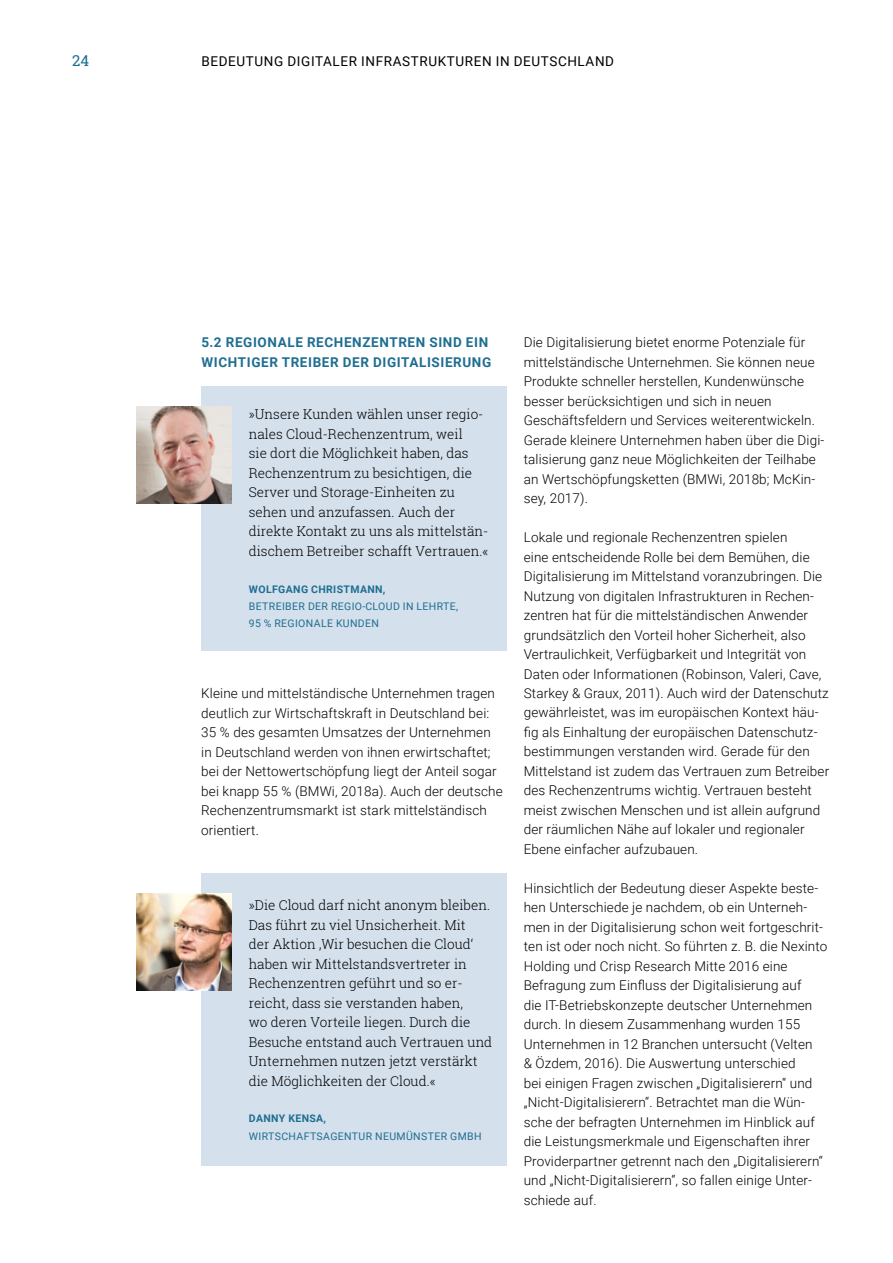
<style>
.page{position:relative;width:893px;height:1263px;background:#fff}
.page>*{position:absolute;margin:0;border:0;box-sizing:border-box;transform-origin:0 0}
.t1{font:15px "Roboto Slab";color:#1e6e91}
.t2{font:300 13.5px/19.5px "Roboto";letter-spacing:.01em;color:#000}
.t3{font:300 13.5px/19.5px "Roboto Slab";color:#000}
.t4{font:700 13.5px/19.5px "Roboto";letter-spacing:.045em;color:#1e6e91}
.t5{font:13.5px "Roboto";letter-spacing:.045em;color:#000}
.t6{font:10.5px/17.2px "Roboto";letter-spacing:.035em;color:#1e6e91}
.t7{font:700 10.5px "Roboto";letter-spacing:.035em;color:#1e6e91}
</style>
<div class="page">
<div style="left:201px;top:386px;width:306px;height:265px;background:#d4e0ec"></div>
<div style="left:201px;top:874px;width:306px;height:292px;background:#d4e0ec"></div>
<img style="left:137px;top:406px;width:95px;height:98px">
<img style="left:137px;top:893px;width:95px;height:98px">
<p class="t1" style="left:72px;top:50px;width:18px">24</p>
<p class="t5" style="left:201px;top:52px;width:414px">BEDEUTUNG DIGITALER I NFRASTRUKTUREN IN DEUTSCHLAND</p>
<p class="t4" style="left:201px;top:332px;width:291px">5.2 REGIONALE RECHENZENTREN SIND EIN<br>WICHTIGER TREIBER DER DIGITALISIERUNG</p>
<p class="t3" style="left:249px;top:404px;width:241px">»Unsere Kunden wählen unser regio&shy;nales Cloud-Rechenzentrum, weil<br>sie dort die Möglichkeit haben, das Rechenzentrum zu besichtigen, die Server und Storage-Einheiten zu sehen und anzufassen. Auch der direkte Kontakt zu uns als mittelstän&shy;dischem Betreiber schafft Vertrauen.«</p>
<p class="t7" style="left:249px;top:581px;width:138px">WOLFGANG CHRISTMANN,</p>
<p class="t6" style="left:249px;top:597px;width:211px">BETREIBER DER REGIO-CLOUD IN LEHRTE,<br>95 % REGIONALE KUNDEN</p>
<p class="t2" style="left:201px;top:683px;width:303px">Kleine und mittelständische Unternehmen tragen deutlich zur Wirtschaftskraft in Deutschland bei:<br>35 % des gesamten Umsatzes der Unternehmen in Deutschland werden von ihnen erwirtschaftet; bei der Nettowertschöpfung liegt der Anteil sogar bei knapp 55 % (BMWi, 2018a). Auch der deutsche Rechenzentrumsmarkt ist stark mittelständisch orientiert.</p>
<p class="t3" style="left:249px;top:895px;width:245px">»Die Cloud darf nicht anonym bleiben.<br>Das führt zu viel Unsicherheit. Mit<br>der Aktion ‚Wir besuchen die Cloud‘ haben wir Mittelstandsvertreter in Rechenzentren geführt und so er&shy;reicht, dass sie verstanden haben,<br>wo deren Vorteile liegen. Durch die Besuche entstand auch Vertrauen und Unternehmen nutzen jetzt verstärkt die Möglichkeiten der Cloud.«</p>
<p class="t7" style="left:249px;top:1111px;width:79px">DANNY KENSA,</p>
<p class="t6" style="left:249px;top:1127px;width:34px">WIRTSCH</p>
<p class="t6" style="left:297px;top:1127px;width:186px">AFTSAGENTUR N EUMÜNSTER GMBH</p>
<p class="t2" style="left:524px;top:332px;width:302px">Die Digitalisierung bietet enorme Potenziale für mittelständische Unternehmen. Sie können neue Produkte schneller herstellen, Kundenwünsche besser berücksichtigen und sich in neuen Geschäftsfeldern und Services weiterentwickeln.<br>Gerade kleinere Unternehmen haben über die Digi&shy;talisierung ganz neue Möglichkeiten der Teilhabe an Wertschöpfungsketten (BMWi, 2018b; McKin&shy;sey, 2017).</p>
<p class="t2" style="left:524px;top:527px;width:307px">Lokale und regionale Rechenzentren spielen<br>eine entscheidende Rolle bei dem Bemühen, die Digitalisierung im Mittelstand voranzubringen. Die Nutzung von digitalen Infrastrukturen in Rechen&shy;zentren hat für die mittelständischen Anwender grundsätzlich den Vorteil hoher Sicherheit, also Vertraulichkeit, Verfügbarkeit und Integrität von Daten oder Informationen (Robinson, Valeri, Cave, Starkey &amp; Graux, 2011). Auch wird der Datenschutz gewährleistet, was im europäischen Kontext häu&shy;fig als Einhaltung der europäischen Datenschutz&shy;bestimmungen verstanden wird. Gerade für den Mittelstand ist zudem das Vertrauen zum Betreiber des Rechenzentrums wichtig. Vertrauen besteht meist zwischen Menschen und ist allein aufgrund der räumlichen Nähe auf lokaler und regionaler Ebene einfacher aufzubauen.</p>
<p class="t2" style="left:524px;top:878px;width:305px">Hinsichtlich der Bedeutung dieser Aspekte beste&shy;hen Unterschiede je nachdem, ob ein Unterneh&shy;men in der Digitalisierung schon weit fortgeschrit&shy;ten ist oder noch nicht. So führten z. B. die Nexinto Holding und Crisp Research Mitte 2016 eine Befragung zum Einfluss der Digitalisierung auf<br>die IT-Betriebskonzepte deutscher Unternehmen durch. In diesem Zusammenhang wurden 155<br>Unternehmen in 12 Branchen untersucht (Velten<br>&amp; Özdem, 2016). Die Auswertung unterschied<br>bei einigen Fragen zwischen „Digitalisierern“ und „Nicht-Digitalisierern“. Betrachtet man die Wün&shy;sche der befragten Unternehmen im Hinblick auf die Leistungsmerkmale und Eigenschaften ihrer Providerpartner getrennt nach den „Digitalisierern“ und „Nicht-Digitalisierern“, so fallen einige Unter&shy;schiede auf.</p>
</div>
